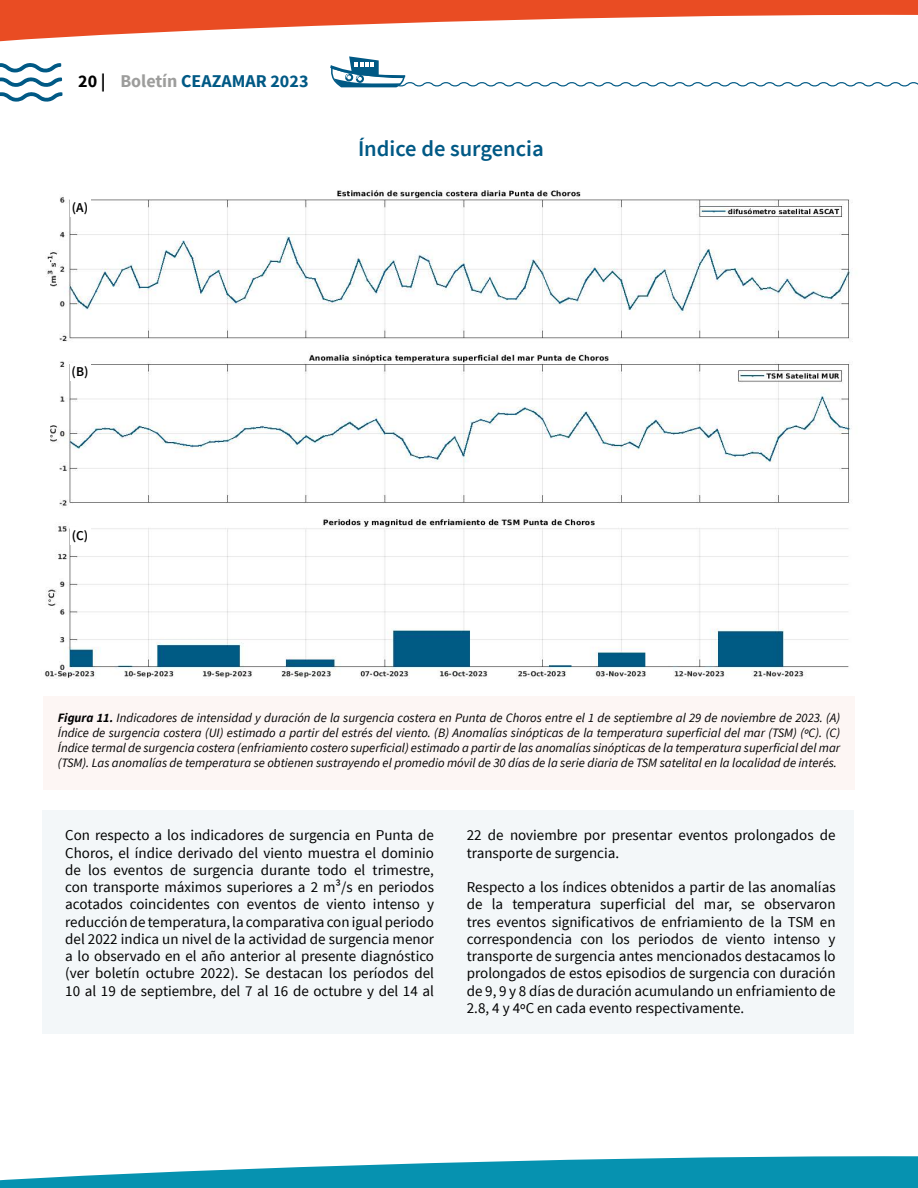
<style>
.page{position:relative;width:918px;height:1188px;background:#fff}
.page>*{position:absolute;margin:0;border:0;box-sizing:border-box;transform-origin:0 0}
.t1{font:600 22.5px "Source Sans Pro";color:#005985}
.t2{font:700 18px "Source Sans Pro";color:#005985}
.t3{font:15px/17.2px "Source Sans Pro";color:#000;text-align:justify}
.t4{font:600 13.5px "Source Sans Pro";color:#000}
.t5{font:italic 12.75px/15px "Source Sans Pro";color:#000;text-align:justify}
.s1{color:#000}
.s2{color:#9d9d9c}
.s3{font-weight:700}
</style>
<div class="page">
<svg style="left:0;top:63px;width:63px;height:39px"></svg>
<svg style="left:330px;top:56px;width:588px;height:32px"></svg>
<svg style="left:0;top:0;width:918px;height:42px"></svg>
<svg style="left:0;top:1156px;width:918px;height:32px"></svg>
<img style="left:44px;top:190px;width:809px;height:489px">
<div style="left:43px;top:696px;width:812px;height:94px;background:#fdf6f4"></div>
<div style="left:70px;top:364px;width:20px;height:17px;background:#fff"></div>
<div style="left:43px;top:811px;width:811px;height:223px;background:#f3f7f9"></div>
<div style="left:70px;top:199px;width:20px;height:18px;background:#fff"></div>
<div style="left:70px;top:527px;width:20px;height:18px;background:#fff"></div>
<p class="t2" style="left:78px;top:69px;width:232px"><span class="s1">20 |</span> <span class="s2">Boletín</span> CEAZAMAR 2023</p>
<p class="t4" style="left:72px;top:199px;width:18px">(A)</p>
<h1 class="t1" style="left:358px;top:134px;width:187px">Índice de surgencia</h1>
<p class="t4" style="left:72px;top:363px;width:18px">(B)</p>
<p class="t4" style="left:72px;top:527px;width:18px">(C)</p>
<p class="t5" style="left:58px;top:710px;width:784px"><span class="s3">Figura 11.</span> Indicadores de intensidad y duración de la surgencia costera en Punta de Choros entre el 1 de septiembre al 29 de noviembre de 2023. (A)<br>Índice de surgencia costera (UI) estimado a partir del estrés del viento. (B) Anomalías sinópticas de la temperatura superficial del mar (TSM) (ºC). (C)<br>Índice termal de surgencia costera (enfriamiento costero superficial) estimado a partir de las anomalías sinópticas de la temperatura superficial del mar (TSM). Las anomalías de temperatura se obtienen sustrayendo el promedio móvil de 30 días de la serie diaria de TSM satelital en la localidad de interés.</p>
<p class="t3" style="left:65px;top:827px;width:370px">Con respecto a los indicadores de surgencia en Punta de Choros, el índice derivado del viento muestra el dominio de los eventos de surgencia durante todo el trimestre, con transporte máximos superiores a 2 m³/s en periodos acotados coincidentes con eventos de viento intenso y reducción de temperatura, la comparativa con igual periodo del 2022 indica un nivel de la actividad de surgencia menor a lo observado en el año anterior al presente diagnóstico (ver boletín octubre 2022). Se destacan los períodos del 10 al 19 de septiembre, del 7 al 16 de octubre y del 14 al</p>
<p class="t3" style="left:467px;top:827px;width:370px">22 de noviembre por presentar eventos prolongados de transporte de surgencia.</p>
<p class="t3" style="left:467px;top:879px;width:370px">Respecto a los índices obtenidos a partir de las anomalías de la temperatura superficial del mar, se observaron tres eventos significativos de enfriamiento de la TSM en correspondencia con los periodos de viento intenso y transporte de surgencia antes mencionados destacamos lo prolongados de estos episodios de surgencia con duración de 9, 9 y 8 días de duración acumulando un enfriamiento de 2.8, 4 y 4ºC en cada evento respectivamente.</p>
</div>
